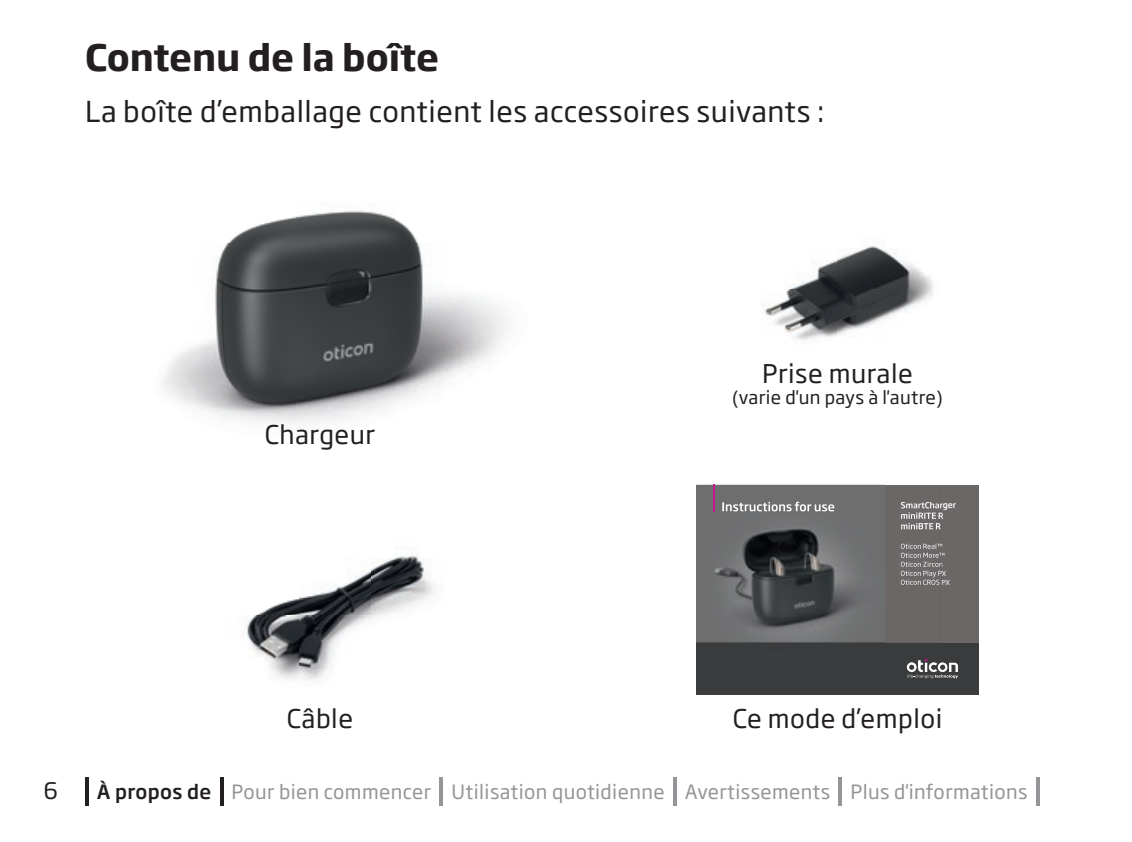
<style>
.page{position:relative;width:1132px;height:842px;background:#fff}
.page>*{position:absolute;margin:0;border:0;box-sizing:border-box;transform-origin:0 0}
.t1{font:700 36px "Soho Gothic Pro";color:#231f20}
.t2{font:28.5px "Soho Gothic Pro";letter-spacing:.02em;color:#231f20}
.t3{font:25.5px "Soho Gothic Pro";letter-spacing:.02em;color:#231f20}
.t4{font:22.5px "Soho Gothic Pro";color:#231f20}
.t5{font:19.5px "Soho Gothic Pro";letter-spacing:.02em;color:#939598}
.t6{font:18px "Soho Gothic Pro";letter-spacing:.02em;color:#231f20}
.s1{font-weight:500;color:#231f20}
</style>
<div class="page">
<img style="left:163px;top:210px;width:345px;height:211px">
<img style="left:696px;top:485px;width:189px;height:4px">
<div style="left:696px;top:643px;width:282px;height:52px;background:#3a3b3c"></div>
<div style="left:885px;top:485px;width:93px;height:158px;background:#6b6766"></div>
<img style="left:696px;top:489px;width:189px;height:154px">
<svg style="left:906px;top:659px;width:51px;height:19px"></svg>
<svg style="left:713px;top:485px;width:1px;height:26px"></svg>
<img style="left:722px;top:502px;width:112px;height:9px">
<img style="left:901px;top:502px;width:40px;height:7px">
<img style="left:901px;top:512px;width:40px;height:7px">
<img style="left:901px;top:523px;width:39px;height:6px">
<img style="left:900px;top:543px;width:41px;height:6px">
<img style="left:900px;top:552px;width:41px;height:6px">
<img style="left:900px;top:561px;width:41px;height:6px">
<img style="left:900px;top:570px;width:41px;height:7px">
<img style="left:900px;top:579px;width:40px;height:6px">
<img style="left:761px;top:245px;width:173px;height:95px">
<img style="left:244px;top:554px;width:190px;height:127px">
<hr style="left:85px;top:777px;width:3px;height:28px;background:#231f20">
<hr style="left:220px;top:777px;width:3px;height:28px;background:#231f20">
<hr style="left:440px;top:777px;width:3px;height:28px;background:#939598">
<hr style="left:673px;top:777px;width:3px;height:28px;background:#939598">
<hr style="left:838px;top:777px;width:3px;height:28px;background:#939598">
<hr style="left:1035px;top:777px;width:3px;height:28px;background:#939598">
<h1 class="t1" style="left:85px;top:29px;width:355px">Contenu de la boîte</h1>
<h2 class="t2" style="left:85px;top:90px;width:740px">La boîte d’emballage contient les accessoires suivants :</h2>
<h3 class="t3" style="left:265px;top:415px;width:112px">Chargeur</h3>
<h3 class="t3" style="left:287px;top:699px;width:68px">Câble</h3>
<h3 class="t3" style="left:762px;top:354px;width:152px">Prise murale</h3>
<p class="t6" style="left:732px;top:383px;width:212px">(varie d'un pays à l'autre)</p>
<h3 class="t3" style="left:732px;top:699px;width:211px">Ce mode d’emploi</h3>
<p class="t4" style="left:44px;top:774px;width:16px">6</p>
<p class="t5" style="left:97px;top:777px;width:932px"><span class="s1">À propos de</span> Pour bien commencer Utilisation quotidienne Avertissements Plus d'informations</p>
</div>
